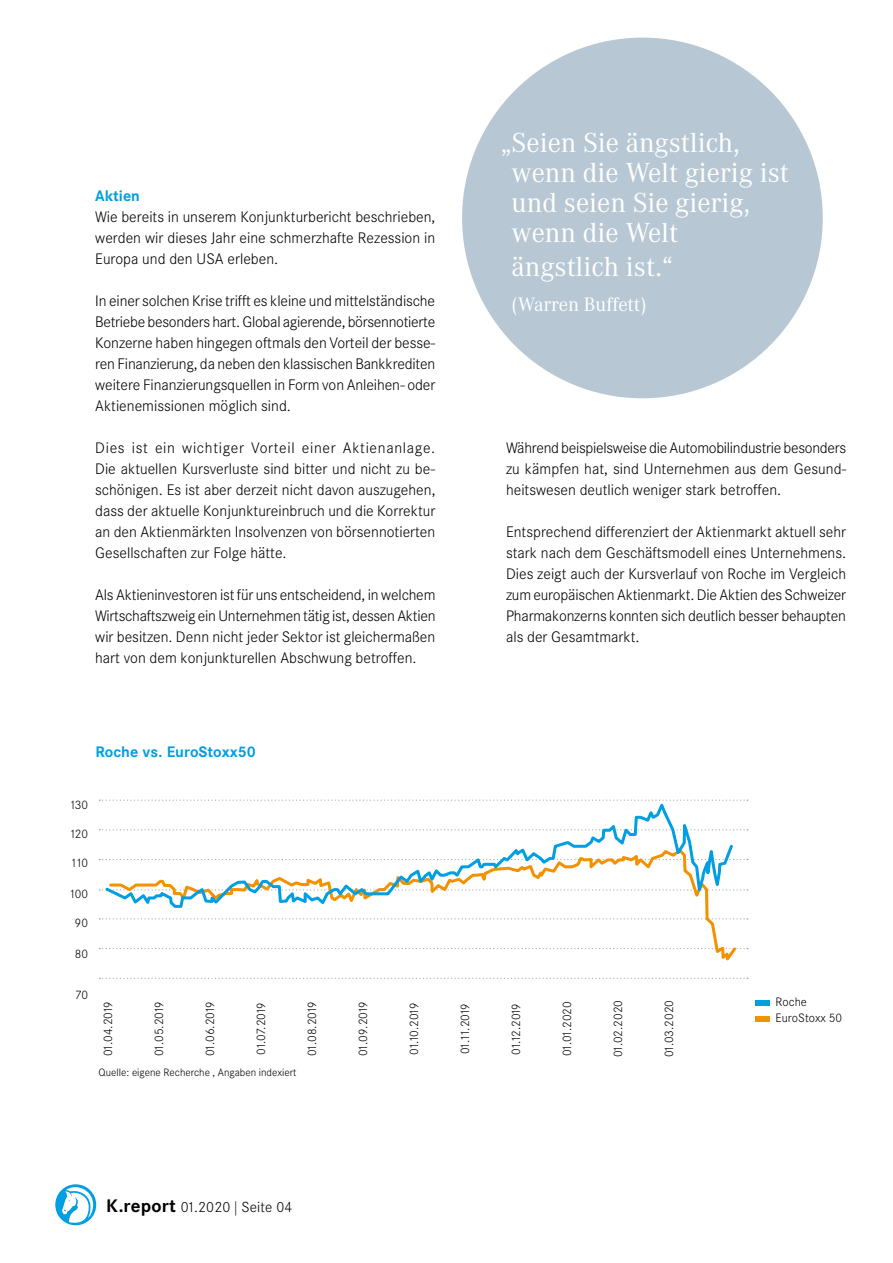
<style>
.page{position:relative;width:893px;height:1263px;background:#fff}
.page>*{position:absolute;margin:0;border:0;box-sizing:border-box;transform-origin:0 0}
.t1{font:27px/30px "Corporate ABQ";color:#fff}
.t2{font:19.05px "Corporate ABQ";color:#fff}
.t3{font:300 15px/21px "Corporate SBQ";color:#000;text-align:justify}
.t4{font:700 15px "Corporate SBQ";color:#009ee3}
.t5{font:300 14.4px "Corporate SBQ";letter-spacing:.01em;color:#000}
.t6{font:300 12px/16.5px "Corporate SBQ";color:#000}
.t7{font:300 10.5px "Corporate SBQ";color:#000}
.s1{font-weight:700;font-size:17.85px}
</style>
<div class="page">
<div style="left:55px;top:1184px;width:41px;height:41px;background:#009ee3;border-radius:50%"></div>
<svg style="left:62px;top:1187px;width:31px;height:38px"></svg>
<div style="left:462px;top:38px;width:361px;height:360px;background:#b7c7d3;border-radius:50%"></div>
<svg style="left:99px;top:799px;width:649px;height:2px"></svg>
<svg style="left:99px;top:978px;width:649px;height:1px"></svg>
<svg style="left:109px;top:859px;width:629px;height:102px"></svg>
<svg style="left:103px;top:799px;width:632px;height:111px"></svg>
<div style="left:755px;top:1000px;width:15px;height:5px;background:#009ee3"></div>
<div style="left:755px;top:1017px;width:15px;height:5px;background:#f39100"></div>
<p class="t4" style="left:95px;top:187px;width:46px">Aktien</p>
<p class="t3" style="left:95px;top:206px;width:342px">Wie bereits in unserem Konjunkturbericht beschrieben, werden wir dieses Jahr eine schmerzhafte Rezession in Europa und den USA erleben.</p>
<p class="t3" style="left:95px;top:290px;width:342px">In einer solchen Krise trifft es kleine und mittelständische Betriebe besonders hart. Global agierende, börsennotierte Konzerne haben hingegen oftmals den Vorteil der besse&shy;ren Finanzierung, da neben den klassischen Bankkrediten weitere Finanzierungsquellen in Form von Anleihen- oder Aktienemissionen möglich sind.</p>
<p class="t3" style="left:95px;top:437px;width:342px">Dies ist ein wichtiger Vorteil einer Aktienanlage.<br>Die aktuellen Kursverluste sind bitter und nicht zu be&shy;schönigen. Es ist aber derzeit nicht davon auszugehen, dass der aktuelle Konjunktureinbruch und die Korrektur an den Aktienmärkten Insolvenzen von börsennotierten Gesellschaften zur Folge hätte.</p>
<p class="t3" style="left:95px;top:584px;width:342px">Als Aktieninvestoren ist für uns entscheidend, in welchem Wirtschaftszweig ein Unternehmen tätig ist, dessen Aktien wir besitzen. Denn nicht jeder Sektor ist gleichermaßen hart von dem konjunkturellen Abschwung betroffen.</p>
<h1 class="t1" style="left:512px;top:128px;width:279px;text-indent:-11px">„Seien Sie ängstlich, wenn die Welt gierig ist und seien Sie gierig, wenn die Welt</h1>
<h1 class="t1" style="left:512px;top:252px;width:163px">ängstlich ist.“</h1>
<p class="t2" style="left:512px;top:293px;width:137px">(Warren Buffett)</p>
<p class="t3" style="left:506px;top:437px;width:342px">Während beispielsweise die Automobilindustrie besonders zu kämpfen hat, sind Unternehmen aus dem Gesund&shy;heitswesen deutlich weniger stark betroffen.</p>
<p class="t3" style="left:506px;top:521px;width:342px">Entsprechend differenziert der Aktienmarkt aktuell sehr stark nach dem Geschäftsmodell eines Unternehmens.<br>Dies zeigt auch der Kursverlauf von Roche im Vergleich zum europäischen Aktienmarkt. Die Aktien des Schweizer Pharmakonzerns konnten sich deutlich besser behaupten als der Gesamtmarkt.</p>
<p class="t4" style="left:95px;top:742px;width:162px">Roche vs. EuroStoxx50</p>
<p class="t6" style="left:70px;top:797px;width:20px">130</p>
<p class="t6" style="left:70px;top:826px;width:20px">120</p>
<p class="t6" style="left:71px;top:855px;width:19px">110</p>
<p class="t6" style="left:69px;top:886px;width:20px">100</p>
<p class="t6" style="left:75px;top:915px;width:15px">90</p>
<p class="t6" style="left:75px;top:945px;width:15px">80</p>
<p class="t6" style="left:75px;top:986px;width:15px">70</p>
<p class="t6" style="left:100px;top:1056px;width:56px;rotate:-90deg">01.04.2019</p>
<p class="t6" style="left:151px;top:1056px;width:56px;rotate:-90deg">01.05.2019</p>
<p class="t6" style="left:202px;top:1056px;width:56px;rotate:-90deg">01.06.2019</p>
<p class="t6" style="left:253px;top:1055px;width:54px;rotate:-90deg">01.07.2019</p>
<p class="t6" style="left:304px;top:1056px;width:56px;rotate:-90deg">01.08.2019</p>
<p class="t6" style="left:355px;top:1056px;width:56px;rotate:-90deg">01.09.2019</p>
<p class="t6" style="left:406px;top:1055px;width:53px;rotate:-90deg">01.10.2019</p>
<p class="t6" style="left:457px;top:1054px;width:52px;rotate:-90deg">01.11.2019</p>
<p class="t6" style="left:508px;top:1054px;width:53px;rotate:-90deg">01.12.2019</p>
<p class="t6" style="left:559px;top:1056px;width:56px;rotate:-90deg">01.01.2020</p>
<p class="t6" style="left:610px;top:1057px;width:59px;rotate:-90deg">01.02.2020</p>
<p class="t6" style="left:661px;top:1057px;width:59px;rotate:-90deg">01.03.2020</p>
<p class="t6" style="left:776px;top:993px;width:68px">Roche<br>EuroStoxx 50</p>
<p class="t7" style="left:99px;top:1066px;width:199px">Quelle: eigene Recherche , Angaben indexiert</p>
<p class="t5" style="left:106px;top:1199px;width:188px"><span class="s1">K.report</span> 01.2020 | Seite 04</p>
</div>
